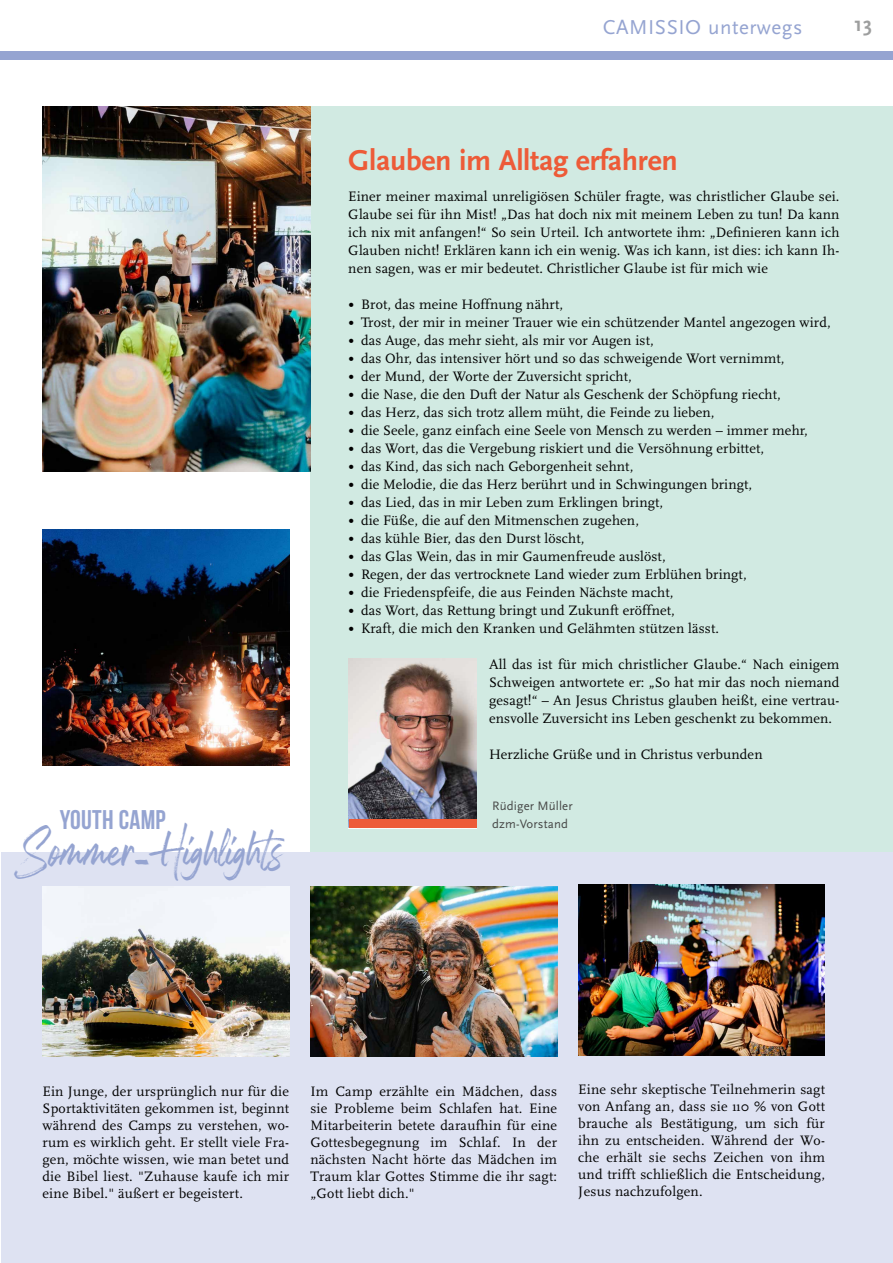
<style>
.page{position:relative;width:893px;height:1263px;background:#fff}
.page>*{position:absolute;margin:0;border:0;box-sizing:border-box;transform-origin:0 0}
.t1{font:44.55px "Rockville Solid";letter-spacing:-.075em;color:#95a4d1}
.t2{font:700 30px "Scala Sans Pro";letter-spacing:-.01em;color:#ed5b38}
.t3{font:700 27px "Bebas Neue";letter-spacing:.01em;color:#95a4d1}
.t4{font:21px "Scala Sans Pro";letter-spacing:.025em;color:#95a4d1}
.t5{font:700 21px "Scala Sans Pro";color:#9d9e9e}
.t6{font:14.25px/17.1px "Scala Pro";letter-spacing:.01em;color:#000;text-align:justify}
.t7{font:12.75px/18px "Scala Sans Pro";letter-spacing:.01em;color:#474847}
.s1{font-size:18px}
</style>
<div class="page">
<div style="left:0;top:51px;width:893px;height:9px;background:#95a4d1"></div>
<div style="left:310px;top:106px;width:583px;height:759px;background:#d1eae2"></div>
<div style="left:1px;top:853px;width:892px;height:410px;background:#dee2f2"></div>
<img style="left:43px;top:887px;width:246px;height:170px">
<img style="left:310px;top:887px;width:247px;height:170px">
<img style="left:578px;top:885px;width:247px;height:170px">
<img style="left:349px;top:658px;width:127px;height:162px">
<div style="left:349px;top:820px;width:127px;height:8px;background:#ed5b38"></div>
<img style="left:43px;top:106px;width:267px;height:365px">
<img style="left:43px;top:529px;width:246px;height:236px">
<h3 class="t3" style="left:60px;top:805px;width:108px">YOUTH CAMP</h3>
<h1 class="t1" style="left:14px;top:823px;width:272px">Sommer-Highlights</h1>
<h3 class="t4" style="left:603px;top:15px;width:201px">CAMISSIO unterwegs</h3>
<h3 class="t5" style="left:854px;top:12px;width:19px">13</h3>
<h2 class="t2" style="left:348px;top:142px;width:331px">Glauben im Alltag erfahren</h2>
<p class="t6" style="left:348px;top:187px;width:493px;line-height:18px">Einer meiner maximal unreligiösen Schüler fragte, was christlicher Glaube sei.<br>Glaube sei für ihn Mist! „Das hat doch nix mit meinem Leben zu tun! Da kann ich nix mit anfangen!“ So sein Urteil. Ich antwortete ihm: „Definieren kann ich Glauben nicht! Erklären kann ich ein wenig. Was ich kann, ist dies: ich kann Ih&shy;nen sagen, was er mir bedeutet. Christlicher Glaube ist für mich wie</p>
<p class="t6" style="left:348px;top:296px;width:216px"><span class="s1">•</span> Brot, das meine Hoffnung nährt,</p>
<p class="t6" style="left:348px;top:314px;width:484px"><span class="s1">•</span> Trost, der mir in meiner Trauer wie ein schützender Mantel angezogen wird,</p>
<p class="t6" style="left:348px;top:332px;width:307px"><span class="s1">•</span> das Auge, das mehr sieht, als mir vor Augen ist,</p>
<p class="t6" style="left:348px;top:350px;width:438px"><span class="s1">•</span> das Ohr, das intensiver hört und so das schweigende Wort vernimmt,</p>
<p class="t6" style="left:348px;top:368px;width:285px"><span class="s1">•</span> der Mund, der Worte der Zuversicht spricht,</p>
<p class="t6" style="left:348px;top:386px;width:434px"><span class="s1">•</span> die Nase, die den Duft der Natur als Geschenk der Schöpfung riecht,</p>
<p class="t6" style="left:348px;top:404px;width:368px"><span class="s1">•</span> das Herz, das sich trotz allem müht, die Feinde zu lieben,</p>
<p class="t6" style="left:348px;top:422px;width:461px"><span class="s1">•</span> die Seele, ganz einfach eine Seele von Mensch zu werden – immer mehr,</p>
<p class="t6" style="left:348px;top:440px;width:417px"><span class="s1">•</span> das Wort, das die Vergebung riskiert und die Versöhnung erbittet,</p>
<p class="t6" style="left:348px;top:458px;width:287px"><span class="s1">•</span> das Kind, das sich nach Geborgenheit sehnt,</p>
<p class="t6" style="left:348px;top:476px;width:405px"><span class="s1">•</span> die Melodie, die das Herz berührt und in Schwingungen bringt,</p>
<p class="t6" style="left:348px;top:494px;width:316px"><span class="s1">•</span> das Lied, das in mir Leben zum Erklingen bringt,</p>
<p class="t6" style="left:348px;top:512px;width:292px"><span class="s1">•</span> die Füße, die auf den Mitmenschen zugehen,</p>
<p class="t6" style="left:348px;top:530px;width:238px"><span class="s1">•</span> das kühle Bier, das den Durst löscht,</p>
<p class="t6" style="left:348px;top:548px;width:319px"><span class="s1">•</span> das Glas Wein, das in mir Gaumenfreude auslöst,</p>
<p class="t6" style="left:348px;top:566px;width:400px"><span class="s1">•</span> Regen, der das vertrocknete Land wieder zum Erblühen bringt,</p>
<p class="t6" style="left:348px;top:584px;width:327px"><span class="s1">•</span> die Friedenspfeife, die aus Feinden Nächste macht,</p>
<p class="t6" style="left:348px;top:602px;width:328px"><span class="s1">•</span> das Wort, das Rettung bringt und Zukunft eröffnet,</p>
<p class="t6" style="left:348px;top:620px;width:372px"><span class="s1">•</span> Kraft, die mich den Kranken und Gelähmten stützen lässt.</p>
<p class="t6" style="left:489px;top:655px;width:352px;line-height:18px">All das ist für mich christlicher Glaube.“ Nach einigem Schweigen antwortete er: „So hat mir das noch niemand gesagt!“ – An Jesus Christus glauben heißt, eine vertrau&shy;ensvolle Zuversicht ins Leben geschenkt zu bekommen.</p>
<p class="t6" style="left:489px;top:746px;width:275px">Herzliche Grüße und in Christus verbunden</p>
<p class="t7" style="left:492px;top:797px;width:82px">Rüdiger Müller dzm-Vorstand</p>
<p class="t6" style="left:43px;top:1082px;width:248px">Ein Junge, der ursprünglich nur für die Sportaktivitäten gekommen ist, beginnt während des Camps zu verstehen, wo&shy;rum es wirklich geht. Er stellt viele Fra&shy;gen, möchte wissen, wie man betet und die Bibel liest. "Zuhause kaufe ich mir eine Bibel." äußert er begeistert.</p>
<p class="t6" style="left:310px;top:1082px;width:248px">Im Camp erzählte ein Mädchen, dass sie Probleme beim Schlafen hat. Eine Mitarbeiterin betete daraufhin für eine Gottesbegegnung im Schlaf. In der nächsten Nacht hörte das Mädchen im Traum klar Gottes Stimme die ihr sagt: „Gott liebt dich."</p>
<p class="t6" style="left:578px;top:1080px;width:248px">Eine sehr skeptische Teilnehmerin sagt von Anfang an, dass sie 110 % von Gott brauche als Bestätigung, um sich für ihn zu entscheiden. Während der Wo&shy;che erhält sie sechs Zeichen von ihm und trifft schließlich die Entscheidung, Jesus nachzufolgen.</p>
</div>
